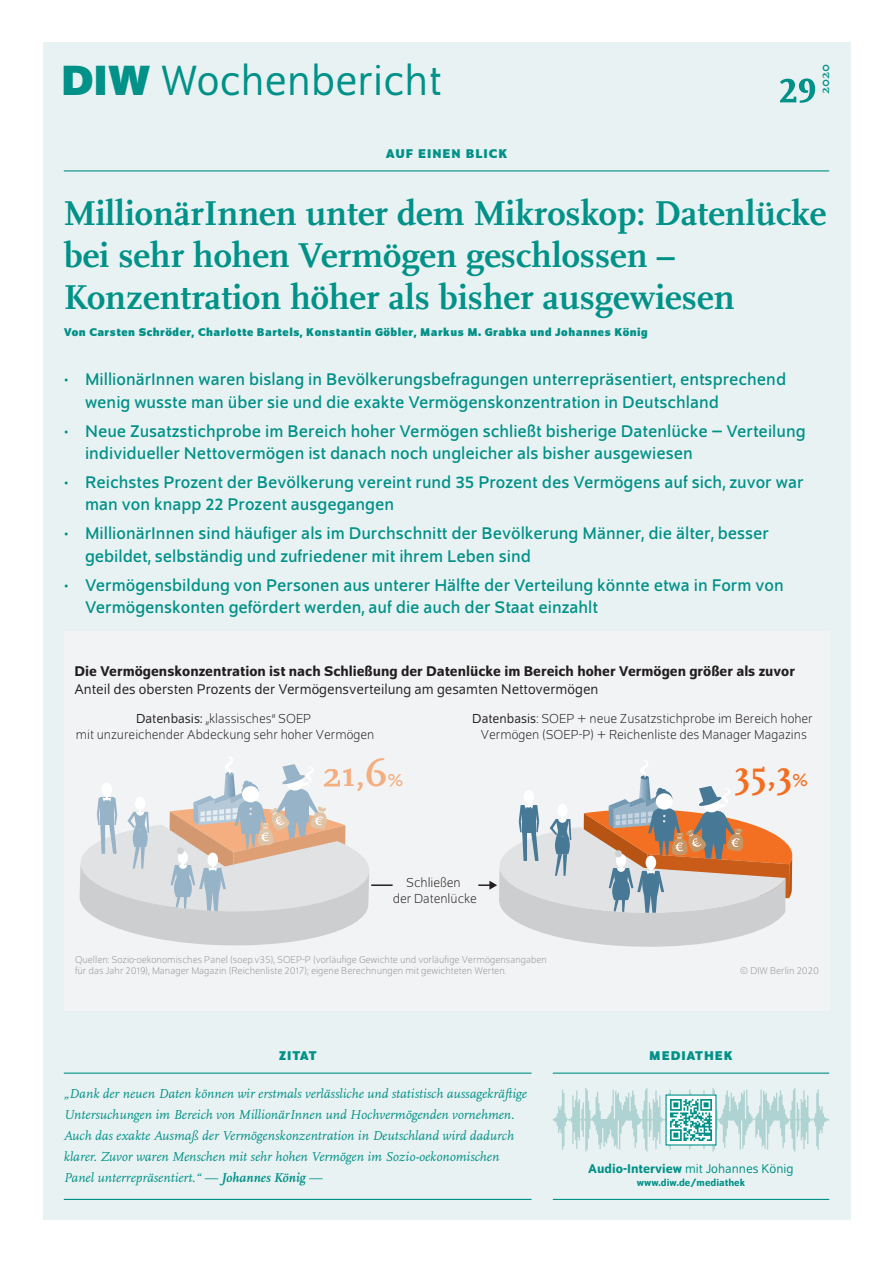
<style>
.page{position:relative;width:893px;height:1263px;background:#fff}
.page>*{position:absolute;margin:0;border:0;box-sizing:border-box;transform-origin:0 0}
.t1{font:700 51px "Scala Pro";color:#009188}
.t2{font:45px "Schumpeter Blond";color:#009188}
.t3{font:700 37.65px "Scala Pro";color:#f36e21}
.t4{font:700 37.65px "Scala Pro";color:#f4ae7f}
.t5{font:700 36px/42px "Scala Pro";color:#009188}
.t6{font:18px/22.5px "Schumpeter";color:#009188}
.t7{font:500 15px "Schumpeter";color:#231f20}
.t8{font:15px "Schumpeter Blond";color:#231f20}
.t9{font:300 13.95px/16.4px "Schumpeter";color:#231f20;text-align:center}
.t10{font:italic 13.5px/21px "Scala Pro";color:#009188}
.t11{font:13.5px "Schumpeter Blond";color:#009188}
.t12{font:700 13.5px "Schumpeter";letter-spacing:.075em;color:#009188}
.t13{font:700 13.5px "Scala Pro";color:#009188}
.t14{font:700 12px "Schumpeter";letter-spacing:.04em;color:#009188}
.t15{font:300 10.5px/11.2px "Schumpeter";color:#939598}
.t16{font:500 10.5px "Schumpeter";color:#009188}
.s1{font-family:"Schumpeter";font-weight:700}
.s2{font-family:"Schumpeter Blond";font-weight:400}
.s3{font-size:18px}
.s4{font-weight:700}
.s5{font-family:"Schumpeter";font-weight:500}
</style>
<div class="page">
<div style="left:43px;top:43px;width:807px;height:1177px;background:#e9f2f2"></div>
<div style="left:64px;top:631px;width:765px;height:380px;background:#f2f3f4"></div>
<hr style="left:371px;top:884px;width:22px;height:2px;background:#231f20">
<svg style="left:478px;top:760px;width:315px;height:187px"></svg>
<svg style="left:79px;top:757px;width:308px;height:189px"></svg>
<hr style="left:553px;top:1072px;width:276px;height:2px;background:#009188">
<hr style="left:553px;top:1199px;width:276px;height:1px;background:#009188">
<svg style="left:553px;top:1088px;width:276px;height:63px"></svg>
<div style="left:666px;top:1095px;width:50px;height:50px;background:#fff"></div>
<img style="left:670px;top:1099px;width:42px;height:42px">
<hr style="left:64px;top:1072px;width:467px;height:2px;background:#009188">
<hr style="left:64px;top:1199px;width:467px;height:1px;background:#009188">
<hr style="left:64px;top:170px;width:765px;height:1px;background:#009188">
<h2 class="t2" style="left:61px;top:59px;width:382px"><span class="s1">DIW</span> Wochenbericht</h2>
<p class="t12" style="left:386px;top:146px;width:123px">AUF EINEN BLICK</p>
<p class="t13" style="left:815px;top:94px;width:32px;rotate:-90deg">2020</p>
<h1 class="t1" style="left:780px;top:48px;width:38px">29</h1>
<h3 class="t5" style="left:64px;top:190px;width:764px">MillionärInnen unter dem Mikroskop: Datenlücke bei sehr hohen Vermögen geschlossen –<br>Konzentration höher als bisher ausgewiesen</h3>
<p class="t14" style="left:64px;top:325px;width:585px">Von Carsten Schröder, Charlotte Bartels, Konstantin Göbler, Markus M. Grabka und Johannes König</p>
<p class="t6" style="left:85px;top:369px;width:703px;text-indent:-21px">• MillionärInnen waren bislang in Bevölkerungsbefragungen unterrepräsentiert, entsprechend wenig wusste man über sie und die exakte Vermögenskonzentration in Deutschland</p>
<p class="t6" style="left:85px;top:420px;width:722px;text-indent:-21px">• Neue Zusatzstichprobe im Bereich hoher Vermögen schließt bisherige Datenlücke – Verteilung individueller Nettovermögen ist danach noch ungleicher als bisher ausgewiesen</p>
<p class="t6" style="left:85px;top:471px;width:720px;text-indent:-21px">• Reichstes Prozent der Bevölkerung vereint rund 35 Prozent des Vermögens auf sich, zuvor war man von knapp 22 Prozent ausgegangen</p>
<p class="t6" style="left:85px;top:523px;width:685px;text-indent:-21px">• MillionärInnen sind häufiger als im Durchschnitt der Bevölkerung Männer, die älter, besser gebildet, selbständig und zufriedener mit ihrem Leben sind</p>
<p class="t6" style="left:85px;top:574px;width:700px;text-indent:-21px">• Vermögensbildung von Personen aus unterer Hälfte der Verteilung könnte etwa in Form von<br>Vermögenskonten gefördert werden, auf die auch der Staat einzahlt</p>
<p class="t7" style="left:74px;top:663px;width:722px">Die Vermögenskonzentration ist nach Schließung der Datenlücke im Bereich hoher Vermögen größer als zuvor</p>
<p class="t8" style="left:74px;top:682px;width:526px">Anteil des obersten Prozents der Vermögensverteilung am gesamten Nettovermögen</p>
<p class="t9" style="left:472px;top:710px;width:342px"><span class="s2">Datenbasis</span>: SOEP + neue Zusatzstichprobe im Bereich hoher<br>Vermögen (SOEP-P) + Reichenliste des Manager Magazins</p>
<p class="t9" style="left:76px;top:710px;width:300px"><span class="s2">Datenbasis:</span> „klassisches“ SOEP<br>mit unzureichender Abdeckung sehr hoher Vermögen</p>
<h3 class="t4" style="left:342px;top:746px;width:63px">1,6<span class="s3">%</span></h3>
<h3 class="t3" style="left:734px;top:746px;width:75px">35,3<span class="s3">%</span></h3>
<p class="t9" style="left:393px;top:874px;width:86px">Schließen<br>der Datenlücke</p>
<p class="t15" style="left:75px;top:954px;width:473px">Quellen: Sozio-oekonomisches Panel (soep.v35), SOEP-P (vorläufige Gewichte und vorläufige Vermögensangaben für das Jahr 2019), Manager Magazin (Reichenliste 2017); eigene Berechnungen mit gewichteten Werten.</p>
<p class="t12" style="left:279px;top:1048px;width:39px">ZITAT</p>
<p class="t10" style="left:64px;top:1083px;width:465px">„Dank der neuen Daten können wir erstmals verlässliche und statistisch aussagekräftige Untersuchungen im Bereich von MillionärInnen und Hochvermögenden vornehmen.<br>Auch das exakte Ausmaß der Vermögenskonzentration in Deutschland wird dadurch klarer. Zuvor waren Menschen mit sehr hohen Vermögen im Sozio-oekonomischen Panel unterrepräsentiert.“ — <span class="s4">Johannes König</span> —</p>
<p class="t15" style="left:740px;top:965px;width:81px">© DIW Berlin 2020</p>
<p class="t12" style="left:649px;top:1048px;width:85px">MEDIATHEK</p>
<p class="t11" style="left:588px;top:1162px;width:207px"><span class="s5">Audio-Interview</span> mit Johannes König</p>
<p class="t16" style="left:637px;top:1177px;width:110px">www.diw.de/mediathek</p>
</div>
